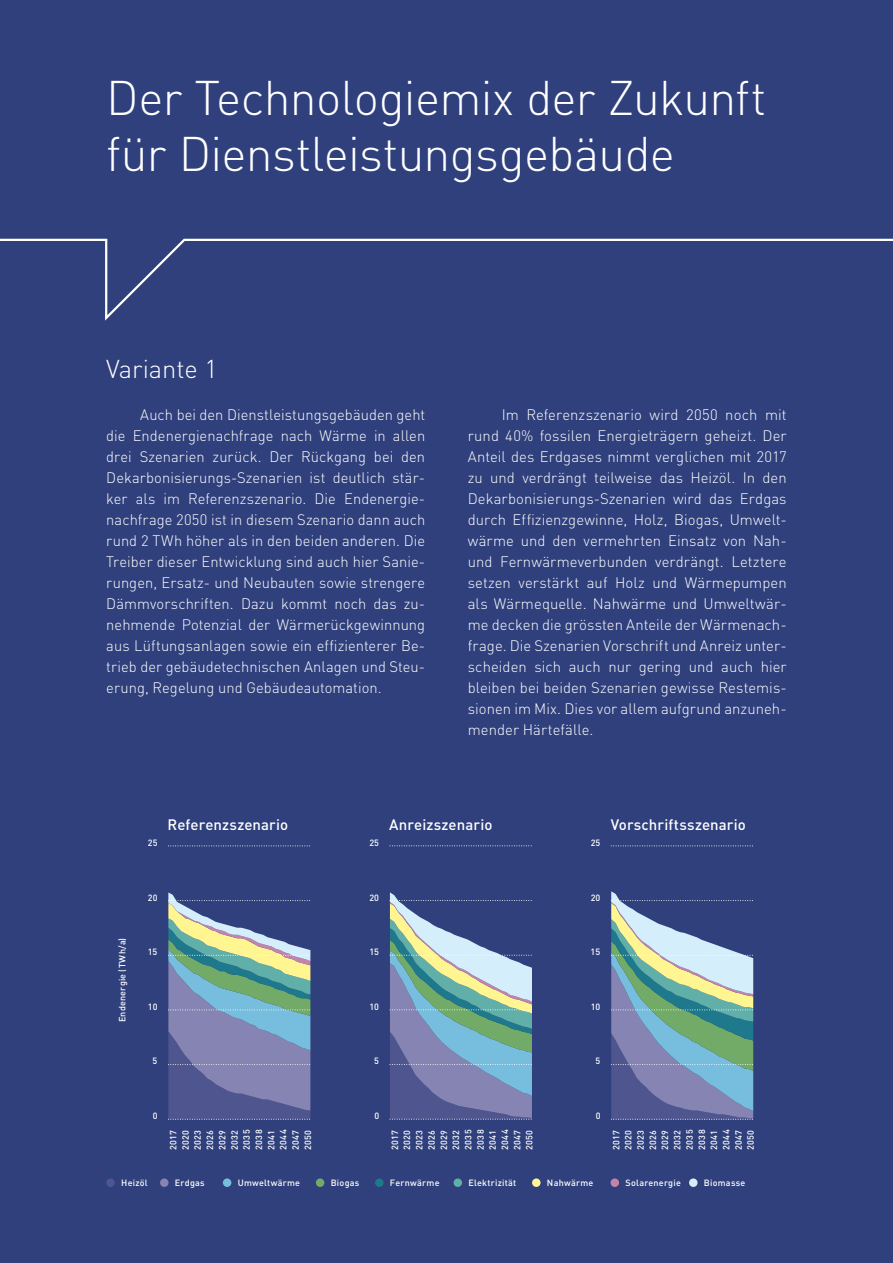
<style>
.page{position:relative;width:893px;height:1263px;background:#2f407c}
.page>*{position:absolute;margin:0;border:0;box-sizing:border-box;transform-origin:0 0}
.t1{font:300 48px/55.5px "DIN";letter-spacing:-.015em;color:#fff}
.t2{font:300 25.5px "DIN";color:#fff}
.t3{font:300 15px/21px "DIN";letter-spacing:.005em;color:#fff;text-align:justify}
.t4{font:500 15px "DIN";letter-spacing:.005em;color:#fff}
.t5{font:500 9px/12.3px "DIN";letter-spacing:.035em;color:#fff;text-align:justify}
</style>
<div class="page">
<svg style="left:0;top:238px;width:893px;height:83px"></svg>
<svg style="left:611px;top:845px;width:142px;height:1px"></svg>
<svg style="left:611px;top:891px;width:142px;height:229px"></svg>
<svg style="left:390px;top:845px;width:142px;height:1px"></svg>
<svg style="left:390px;top:892px;width:142px;height:228px"></svg>
<svg style="left:168px;top:845px;width:142px;height:1px"></svg>
<svg style="left:168px;top:892px;width:142px;height:228px;background:#7389a2"></svg>
<div style="left:106px;top:1178px;width:9px;height:9px;background:#4f568f;border-radius:50%"></div>
<div style="left:160px;top:1178px;width:9px;height:9px;background:#8584b2;border-radius:50%"></div>
<div style="left:689px;top:1178px;width:9px;height:9px;background:#d5eefc;border-radius:50%"></div>
<div style="left:223px;top:1178px;width:8px;height:9px;background:#77bddd;border-radius:50%"></div>
<div style="left:316px;top:1178px;width:8px;height:9px;background:#71ab67;border-radius:50%"></div>
<div style="left:375px;top:1178px;width:9px;height:9px;background:#1d798b;border-radius:50%"></div>
<div style="left:454px;top:1178px;width:8px;height:9px;background:#61afa9;border-radius:50%"></div>
<div style="left:611px;top:1178px;width:8px;height:9px;background:#c383ab;border-radius:50%"></div>
<div style="left:532px;top:1178px;width:9px;height:9px;background:#fff591;border-radius:50%"></div>
<h1 class="t1" style="left:106px;top:70px;width:662px">Der Technologiemix der Zukunft für Dienstleistungsgebäude</h1>
<h2 class="t2" style="left:106px;top:353px;width:113px">Variante 1</h2>
<p class="t3" style="left:106px;top:404px;width:320px;text-indent:34px">Auch bei den Dienstleistungsgebäuden geht die Endenergienachfrage nach Wärme in allen drei Szenarien zurück. Der Rückgang bei den Dekarbonisierungs-Szenarien ist deutlich stär&shy;ker als im Referenzszenario. Die Endenergie&shy;nachfrage 2050 ist in diesem Szenario dann auch rund 2 TWh höher als in den beiden anderen. Die Treiber dieser Entwicklung sind auch hier Sanie&shy;rungen, Ersatz- und Neubauten sowie strengere Dämmvorschriften. Dazu kommt noch das zu&shy;nehmende Potenzial der Wärmerückgewinnung aus Lüftungsanlagen sowie ein effizienterer Be&shy;trieb der gebäudetechnischen Anlagen und Steu&shy;erung, Regelung und Gebäudeautomation.</p>
<p class="t3" style="left:468px;top:404px;width:320px;text-align:left;text-indent:34px">Im Referenzszenario wird 2050 noch mit rund 40% fossilen Energieträgern geheizt. Der Anteil des Erdgases nimmt verglichen mit 2017 zu und verdrängt teilweise das Heizöl. In den Dekarbonisierungs-Szenarien wird das Erdgas durch Effizienzgewinne, Holz, Biogas, Umwelt&shy;wärme und den vermehrten Einsatz von Nah&shy;und Fernwärmeverbunden verdrängt. Letztere setzen verstärkt auf Holz und Wärmepumpen als Wärmequelle. Nahwärme und Umweltwär&shy;me decken die grössten Anteile der Wärmenach&shy;frage. Die Szenarien Vorschrift und Anreiz unter&shy;scheiden sich auch nur gering und auch hier bleiben bei beiden Szenarien gewisse Restemis&shy;sionen im Mix. Dies vor allem aufgrund anzuneh&shy;mender Härtefälle.</p>
<p class="t5" style="left:116px;top:1022px;width:86px;rotate:-90deg">Endenergie (TWh/a)</p>
<p class="t5" style="left:148px;top:836px;width:11px">25</p>
<p class="t4" style="left:168px;top:815px;width:122px">Referenzszenario</p>
<p class="t4" style="left:389px;top:815px;width:105px">Anreizszenario</p>
<p class="t4" style="left:611px;top:815px;width:137px">Vorschriftsszenario</p>
<p class="t5" style="left:369px;top:836px;width:11px">25</p>
<p class="t5" style="left:591px;top:836px;width:11px">25</p>
<p class="t5" style="left:148px;top:891px;width:11px">20</p>
<p class="t5" style="left:369px;top:891px;width:11px">20</p>
<p class="t5" style="left:591px;top:891px;width:11px">20</p>
<p class="t5" style="left:148px;top:945px;width:11px">15</p>
<p class="t5" style="left:369px;top:945px;width:11px">15</p>
<p class="t5" style="left:591px;top:945px;width:11px">15</p>
<p class="t5" style="left:148px;top:1000px;width:11px">10</p>
<p class="t5" style="left:369px;top:1000px;width:11px">10</p>
<p class="t5" style="left:591px;top:1000px;width:11px">10</p>
<p class="t5" style="left:153px;top:1055px;width:6px">5</p>
<p class="t5" style="left:374px;top:1054px;width:6px">5</p>
<p class="t5" style="left:595px;top:1055px;width:6px">5</p>
<p class="t5" style="left:153px;top:1110px;width:6px">0</p>
<p class="t5" style="left:167px;top:1150px;width:22px;rotate:-90deg">2017<br>2020<br>2023<br>2026<br>2029<br>2032<br>2035<br>2038<br>2041<br>2044<br>2047<br>2050</p>
<p class="t5" style="left:374px;top:1110px;width:6px">0</p>
<p class="t5" style="left:388px;top:1150px;width:22px;rotate:-90deg">2017<br>2020<br>2023<br>2026<br>2029<br>2032<br>2035<br>2038<br>2041<br>2044<br>2047<br>2050</p>
<p class="t5" style="left:596px;top:1110px;width:6px">0</p>
<p class="t5" style="left:610px;top:1150px;width:22px;rotate:-90deg">2017<br>2020<br>2023<br>2026<br>2029<br>2032<br>2035<br>2038<br>2041<br>2044<br>2047<br>2050</p>
<p class="t5" style="left:121px;top:1177px;width:28px">Heizöl</p>
<p class="t5" style="left:175px;top:1177px;width:31px">Erdgas</p>
<p class="t5" style="left:238px;top:1177px;width:64px">Umweltwärme</p>
<p class="t5" style="left:331px;top:1177px;width:30px">Biogas</p>
<p class="t5" style="left:390px;top:1177px;width:51px">Fernwärme</p>
<p class="t5" style="left:468px;top:1177px;width:49px">Elektrizität</p>
<p class="t5" style="left:547px;top:1177px;width:48px">Nahwärme</p>
<p class="t5" style="left:625px;top:1177px;width:57px">Solarenergie</p>
<p class="t5" style="left:704px;top:1177px;width:43px">Biomasse</p>
</div>
